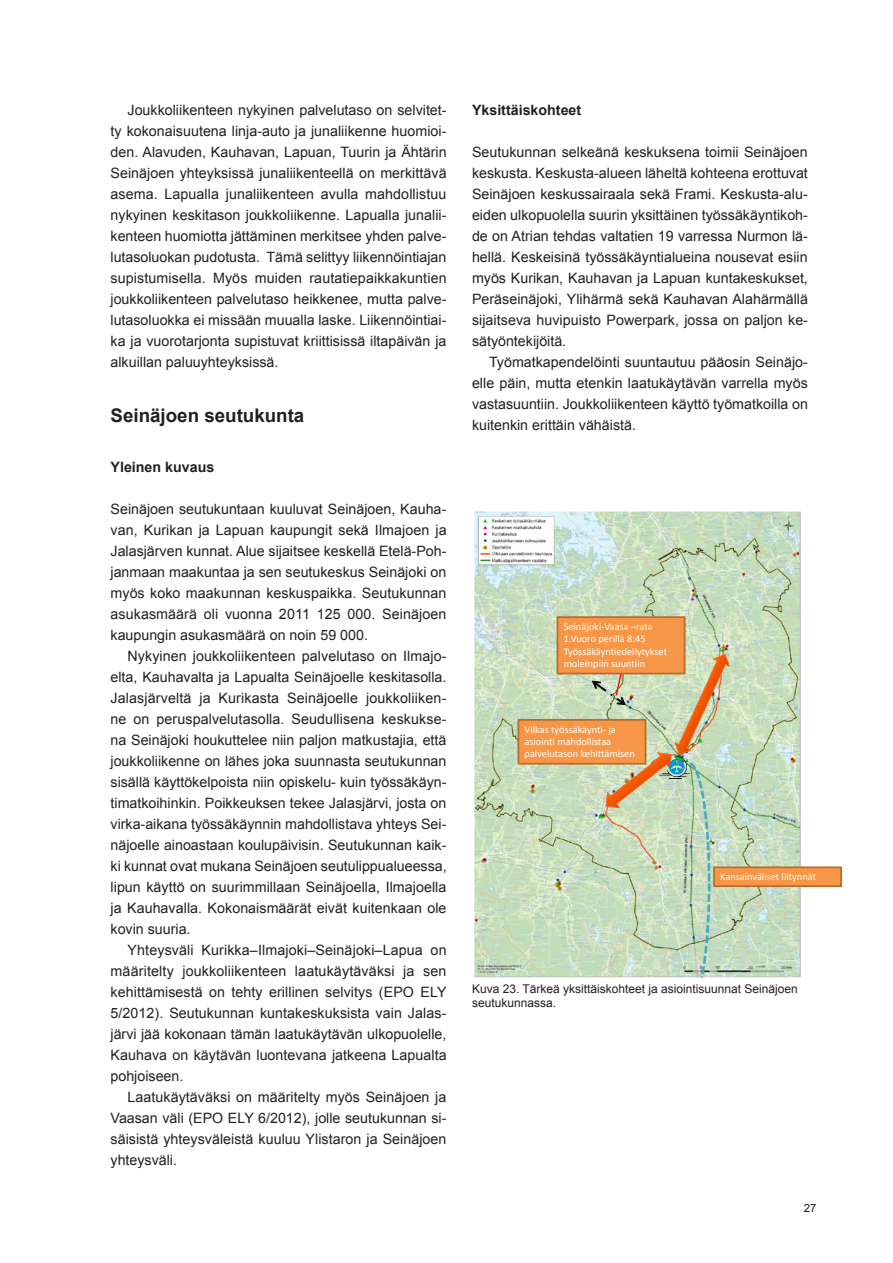
<style>
.page{position:relative;width:893px;height:1263px;background:#fff}
.page>*{position:absolute;margin:0;border:0;box-sizing:border-box;transform-origin:0 0}
.OTS_3{font:700 18.75px "Arial";color:#231f20}
.Leipis{font:14.25px/21px "Arial";color:#231f20;text-align:justify}
.Leipis_eka_kpl{font:14.25px/21px "Arial";color:#231f20;text-align:justify}
.Leipis_eka_kpl-2{font:700 14.25px "Arial";color:#231f20}
.Kuvateksti_graafi{font:12px/13.5px "Arial";color:#231f20}
.t1{font:11.25px "Arial";color:#231f20}
.t2{font:10.35px/12.5px "Calibri";color:#fff}
</style>
<div class="page">
<img style="left:474px;top:511px;width:327px;height:466px">
<svg style="left:517px;top:616px;width:325px;height:361px;background:#d2d2b0"></svg>
<p class="Leipis" style="left:111px;top:99px;width:338px;text-indent:17px">Joukkoliikenteen nykyinen palvelutaso on selvitet&shy;ty kokonaisuutena linja-auto ja junaliikenne huomioi&shy;den. Alavuden, Kauhavan, Lapuan, Tuurin ja Ähtärin Seinäjoen yhteyksissä junaliikenteellä on merkittävä asema. Lapualla junaliikenteen avulla mahdollistuu nykyinen keskitason joukkoliikenne. Lapualla junalii&shy;kenteen huomiotta jättäminen merkitsee yhden palve&shy;lutasoluokan pudotusta. Tämä selittyy liikennöintiajan supistumisella. Myös muiden rautatiepaikkakuntien joukkoliikenteen palvelutaso heikkenee, mutta palve&shy;lutasoluokka ei missään muualla laske. Liikennöintiai&shy;ka ja vuorotarjonta supistuvat kriittisissä iltapäivän ja alkuillan paluuyhteyksissä.</p>
<p class="OTS_3" style="left:111px;top:403px;width:195px">Seinäjoen seutukunta</p>
<p class="Leipis_eka_kpl-2" style="left:111px;top:457px;width:105px">Yleinen kuvaus</p>
<p class="Leipis_eka_kpl" style="left:111px;top:498px;width:338px">Seinäjoen seutukuntaan kuuluvat Seinäjoen, Kauha&shy;van, Kurikan ja Lapuan kaupungit sekä Ilmajoen ja Jalasjärven kunnat. Alue sijaitsee keskellä Etelä-Poh&shy;janmaan maakuntaa ja sen seutukeskus Seinäjoki on myös koko maakunnan keskuspaikka. Seutukunnan asukasmäärä oli vuonna 2011 125 000. Seinäjoen kaupungin asukasmäärä on noin 59 000.</p>
<p class="Leipis" style="left:111px;top:645px;width:338px;text-indent:17px">Nykyinen joukkoliikenteen palvelutaso on Ilmajo&shy;elta, Kauhavalta ja Lapualta Seinäjoelle keskitasolla.<br>Jalasjärveltä ja Kurikasta Seinäjoelle joukkoliiken&shy;ne on peruspalvelutasolla. Seudullisena keskukse&shy;na Seinäjoki houkuttelee niin paljon matkustajia, että joukkoliikenne on lähes joka suunnasta seutukunnan sisällä käyttökelpoista niin opiskelu- kuin työssäkäyn&shy;timatkoihinkin. Poikkeuksen tekee Jalasjärvi, josta on virka-aikana työssäkäynnin mahdollistava yhteys Sei&shy;näjoelle ainoastaan koulupäivisin. Seutukunnan kaik&shy;ki kunnat ovat mukana Seinäjoen seutulippualueessa, lipun käyttö on suurimmillaan Seinäjoella, Ilmajoella ja Kauhavalla. Kokonaismäärät eivät kuitenkaan ole kovin suuria.</p>
<p class="Leipis" style="left:111px;top:939px;width:338px;text-indent:17px">Yhteysväli Kurikka–Ilmajoki–Seinäjoki–Lapua on määritelty joukkoliikenteen laatukäytäväksi ja sen kehittämisestä on tehty erillinen selvitys (EPO ELY 5/2012). Seutukunnan kuntakeskuksista vain Jalas&shy;järvi jää kokonaan tämän laatukäytävän ulkopuolelle, Kauhava on käytävän luontevana jatkeena Lapualta pohjoiseen.</p>
<p class="Leipis" style="left:111px;top:1086px;width:337px;text-indent:17px">Laatukäytäväksi on määritelty myös Seinäjoen ja Vaasan väli (EPO ELY 6/2012), jolle seutukunnan si&shy;säisistä yhteysväleistä kuuluu Ylistaron ja Seinäjoen yhteysväli.</p>
<p class="Leipis_eka_kpl-2" style="left:472px;top:100px;width:111px">Yksittäiskohteet</p>
<p class="Leipis_eka_kpl" style="left:472px;top:141px;width:337px">Seutukunnan selkeänä keskuksena toimii Seinäjoen keskusta. Keskusta-alueen läheltä kohteena erottuvat Seinäjoen keskussairaala sekä Frami. Keskusta-alu&shy;eiden ulkopuolella suurin yksittäinen työssäkäyntikoh&shy;de on Atrian tehdas valtatien 19 varressa Nurmon lä&shy;hellä. Keskeisinä työssäkäyntialueina nousevat esiin myös Kurikan, Kauhavan ja Lapuan kuntakeskukset, Peräseinäjoki, Ylihärmä sekä Kauhavan Alahärmällä sijaitseva huvipuisto Powerpark, jossa on paljon ke&shy;sätyöntekijöitä.</p>
<p class="Leipis" style="left:472px;top:351px;width:337px;text-indent:17px">Työmatkapendelöinti suuntautuu pääosin Seinäjo&shy;elle päin, mutta etenkin laatukäytävän varrella myös vastasuuntiin. Joukkoliikenteen käyttö työmatkoilla on kuitenkin erittäin vähäistä.</p>
<p class="t2" style="left:564px;top:620px;width:105px">Seinäjoki‐Vaasa –rata<br>1.Vuoro perillä 8:45<br>Työssäkäyntiedellytykset molempiin suuntiin</p>
<p class="t2" style="left:525px;top:723px;width:112px">Vilkas työssäkäynti‐ ja asiointi mahdollistaa palvelutason kehittämisen</p>
<p class="t2" style="left:720px;top:870px;width:97px">Kansainväliset liitynnät</p>
<p class="Kuvateksti_graafi" style="left:472px;top:982px;width:327px">Kuva 23. Tärkeä yksittäiskohteet ja asiointisuunnat Seinäjoen seutukunnassa.</p>
<p class="t1" style="left:804px;top:1201px;width:14px">27</p>
</div>
